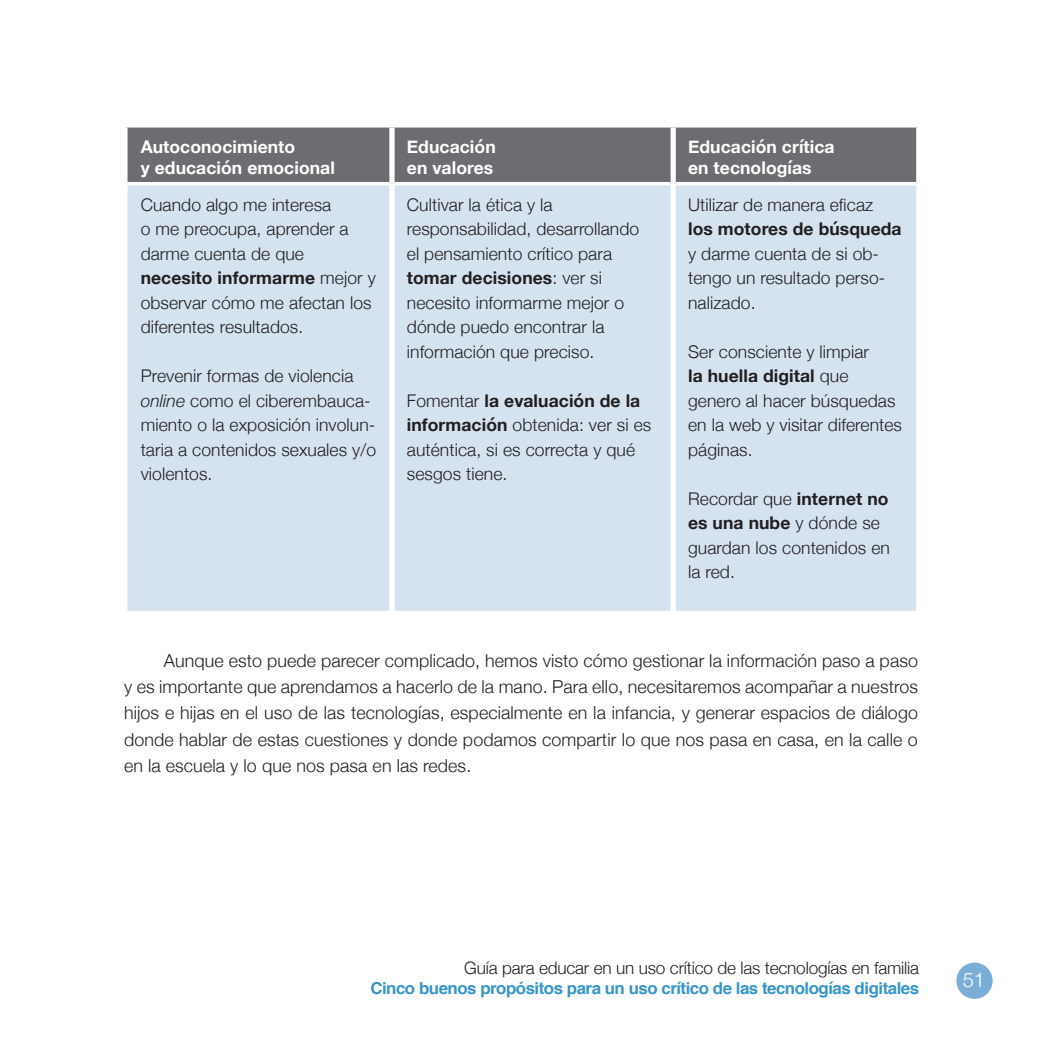
<style>
.page{position:relative;width:1042px;height:1042px;background:#fff}
.page>*{position:absolute;margin:0;border:0;box-sizing:border-box;transform-origin:0 0}
.t1{font:300 20.3px "Helvetica Neue";color:#fff}
.t2{font:300 17.85px/26.2px "Helvetica Neue";letter-spacing:.005em;color:#231f20;text-align:justify}
.t3{font:300 17.5px/24.5px "Helvetica Neue";letter-spacing:.005em;color:#231f20}
.t4{font:700 17.5px/21px "Helvetica Neue";letter-spacing:.005em;color:#fff}
.t5{font:700 17.5px "Helvetica Neue";letter-spacing:.005em;color:#231f20}
.t6{font:300 17.15px "Helvetica Neue";letter-spacing:-.01em;color:#231f20}
.t7{font:700 16.45px "Helvetica";letter-spacing:-.03em;color:#3796c8}
.s1{font-weight:700}
.s2{font-style:italic}
</style>
<div class="page">
<div style="left:956px;top:962px;width:36px;height:37px;background:#7baed7;border-radius:50%"></div>
<div style="left:128px;top:128px;width:788px;height:54px;background:#6c6d70"></div>
<div style="left:128px;top:185px;width:788px;height:426px;background:#d5e3f1"></div>
<svg style="left:126px;top:127px;width:266px;height:1px"></svg>
<svg style="left:127px;top:128px;width:1px;height:54px"></svg>
<svg style="left:392px;top:127px;width:281px;height:1px"></svg>
<svg style="left:673px;top:126px;width:244px;height:2px"></svg>
<svg style="left:126px;top:185px;width:2px;height:426px"></svg>
<div style="left:389px;top:128px;width:6px;height:56px;background:#fff"></div>
<div style="left:670px;top:128px;width:6px;height:56px;background:#fff"></div>
<div style="left:389px;top:184px;width:6px;height:427px;background:#fff"></div>
<div style="left:670px;top:184px;width:6px;height:427px;background:#fff"></div>
<p class="t4" style="left:141px;top:136px;width:196px">Autoconocimiento<br>y educación emocional</p>
<p class="t4" style="left:407px;top:136px;width:90px">Educación en valores</p>
<p class="t4" style="left:688px;top:136px;width:148px">Educación crítica en tecnologías</p>
<p class="t3" style="left:141px;top:191px;width:237px">Cuando algo me interesa<br>o me preocupa, aprender a darme cuenta de que <span class="s1">necesito informarme</span> mejor y observar cómo me afectan los diferentes resultados.</p>
<p class="t3" style="left:141px;top:362px;width:237px">Prevenir formas de violencia <span class="s2">online</span> como el ciberembauca&shy;miento o la exposición involun&shy;taria a contenidos sexuales y/o violentos.</p>
<p class="t3" style="left:407px;top:191px;width:234px">Cultivar la ética y la responsabilidad, desarrollando el pensamiento crítico para <span class="s1">tomar decisiones</span>: ver si necesito informarme mejor o dónde puedo encontrar la información que preciso.</p>
<p class="t3" style="left:407px;top:387px;width:246px">Fomentar <span class="s1">la evaluación de la información</span> obtenida: ver si es auténtica, si es correcta y qué sesgos tiene.</p>
<p class="t3" style="left:688px;top:191px;width:187px">Utilizar de manera eficaz</p>
<p class="t5" style="left:688px;top:215px;width:215px">los motores de búsqueda</p>
<p class="t3" style="left:688px;top:240px;width:199px">y darme cuenta de si ob&shy;tengo un resultado perso&shy;nalizado.</p>
<p class="t3" style="left:688px;top:338px;width:215px">Ser consciente y limpiar<br><span class="s1">la huella digital</span> que genero al hacer búsquedas en la web y visitar diferentes páginas.</p>
<p class="t3" style="left:688px;top:485px;width:203px">Recordar que <span class="s1">internet no es una nube</span> y dónde se guardan los contenidos en la red.</p>
<p class="t2" style="left:124px;top:646px;width:795px;text-indent:40px">Aunque esto puede parecer complicado, hemos visto cómo gestionar la información paso a paso y es importante que aprendamos a hacerlo de la mano. Para ello, necesitaremos acompañar a nuestros hijos e hijas en el uso de las tecnologías, especialmente en la infancia, y generar espacios de diálogo donde hablar de estas cuestiones y donde podamos compartir lo que nos pasa en casa, en la calle o en la escuela y lo que nos pasa en las redes.</p>
<p class="t6" style="left:464px;top:954px;width:456px">Guía para educar en un uso crítico de las tecnologías en familia</p>
<p class="t7" style="left:370px;top:975px;width:550px">Cinco buenos propósitos para un uso crítico de las tecnologías digitales</p>
<p class="t1" style="left:963px;top:964px;width:23px">51</p>
</div>
